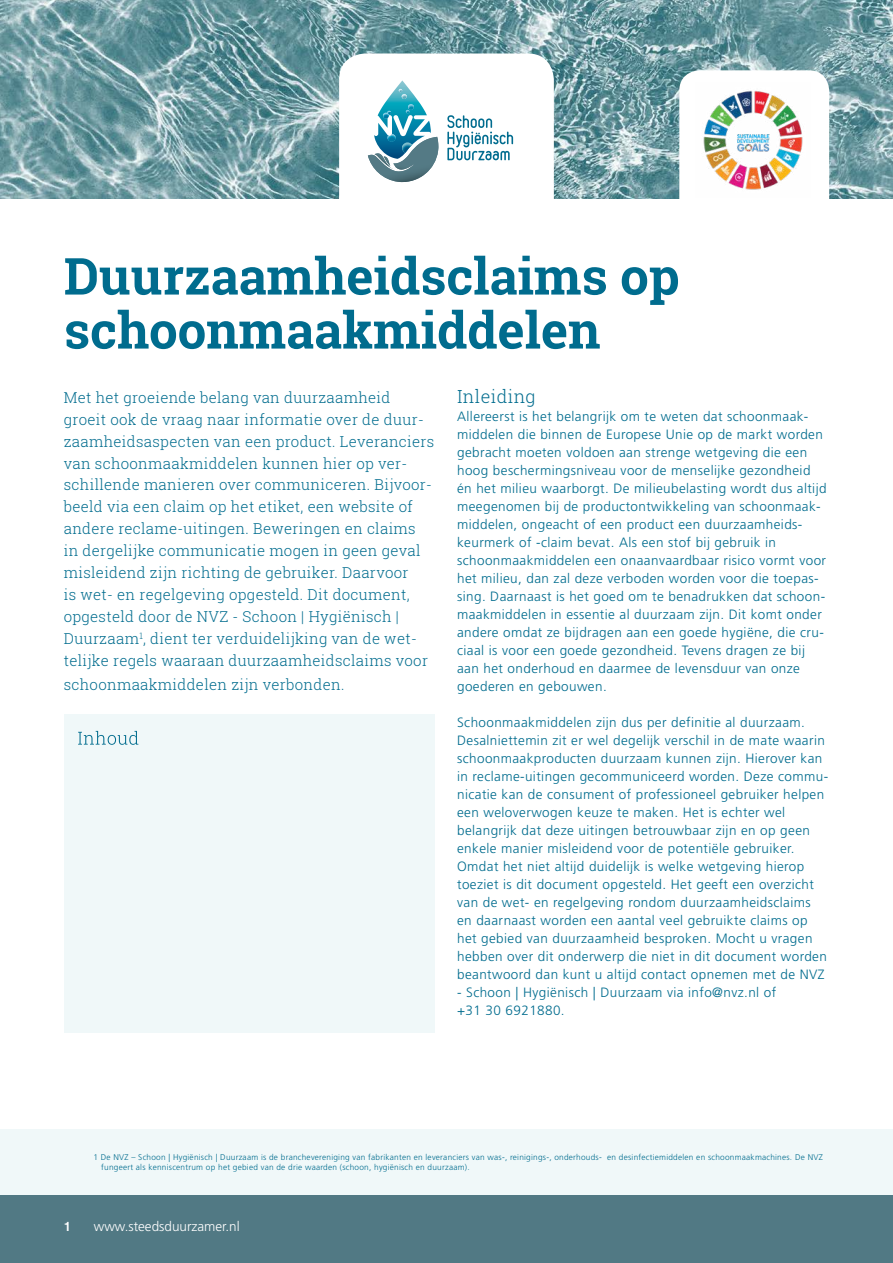
<style>
.page{position:relative;width:893px;height:1263px;background:#fff}
.page>*{position:absolute;margin:0;border:0;box-sizing:border-box;transform-origin:0 0}
.t1{font:700 51px/54px "Roboto Slab";color:#006c8e}
.t2{font:300 18px "Roboto Slab";letter-spacing:.02em;color:#006c8e}
.t3{font:300 15px/21.9px "Roboto Slab";letter-spacing:.02em;color:#006c8e}
.t4{font:300 13.5px/18px "Frutiger LT Std";letter-spacing:.03em;color:#006c8e}
.t5{font:300 13.5px "Frutiger LT Std";color:#fff}
.t6{font:500 13.5px "Akzidenz Grotesk BE";color:#fff}
.t7{font:300 8.25px/10.5px "Frutiger LT Std";letter-spacing:.03em;color:#006c8e}
</style>
<div class="page">
<div style="left:0;top:1195px;width:893px;height:68px;background:#517984"></div>
<div style="left:0;top:1129px;width:893px;height:66px;background:#f0f8f9"></div>
<img style="left:0;top:0;width:893px;height:198px">
<div style="left:339px;top:53px;width:215px;height:173px;background:#fff;border-radius:26px"></div>
<div style="left:679px;top:70px;width:150px;height:156px;background:#fff;border-radius:20px"></div>
<svg style="left:447px;top:115px;width:66px;height:45px"></svg>
<img style="left:395px;top:80px;width:14px;height:9px">
<svg style="left:368px;top:89px;width:71px;height:94px"></svg>
<img style="left:703px;top:90px;width:100px;height:100px">
<div style="left:65px;top:714px;width:370px;height:319px;background:#f0f8f9"></div>
<svg style="left:78px;top:731px;width:60px;height:14px"></svg>
<h1 class="t1" style="left:64px;top:248px;width:617px">Duurzaamheidsclaims op schoonmaakmiddelen</h1>
<p class="t3" style="left:64px;top:386px;width:372px">Met het groeiende belang van duurzaamheid groeit ook de vraag naar informatie over de duur&shy;zaamheidsaspecten van een product. Leveranciers van schoonmaakmiddelen kunnen hier op ver&shy;schillende manieren over communiceren. Bijvoor&shy;beeld via een claim op het etiket, een website of andere reclame-uitingen. Beweringen en claims<br>in dergelijke communicatie mogen in geen geval misleidend zijn richting de gebruiker. Daarvoor<br>is wet- en regelgeving opgesteld. Dit document, opgesteld door de NVZ - Schoon | Hygiënisch | Duurzaam<sup>1</sup>, dient ter verduidelijking van de wet&shy;telijke regels waaraan duurzaamheidsclaims voor</p>
<p class="t3" style="left:64px;top:673px;width:282px">schoonmaakmiddelen zijn verbonden.</p>
<h2 class="t2" style="left:457px;top:384px;width:80px">Inleiding</h2>
<p class="t4" style="left:457px;top:407px;width:371px">Allereerst is het belangrijk om te weten dat schoonmaak&shy;middelen die binnen de Europese Unie op de markt worden gebracht moeten voldoen aan strenge wetgeving die een hoog beschermingsniveau voor de menselijke gezondheid én het milieu waarborgt. De milieubelasting wordt dus altijd meegenomen bij de productontwikkeling van schoonmaak&shy;middelen, ongeacht of een product een duurzaamheids&shy;keurmerk of -claim bevat. Als een stof bij gebruik in schoonmaakmiddelen een onaanvaardbaar risico vormt voor het milieu, dan zal deze verboden worden voor die toepas&shy;sing. Daarnaast is het goed om te benadrukken dat schoon&shy;maakmiddelen in essentie al duurzaam zijn. Dit komt onder andere omdat ze bijdragen aan een goede hygiëne, die cru&shy;ciaal is voor een goede gezondheid. Tevens dragen ze bij aan het onderhoud en daarmee de levensduur van onze goederen en gebouwen.</p>
<p class="t4" style="left:457px;top:713px;width:373px">Schoonmaakmiddelen zijn dus per definitie al duurzaam.<br>Desalniettemin zit er wel degelijk verschil in de mate waarin schoonmaakproducten duurzaam kunnen zijn. Hierover kan in reclame-uitingen gecommuniceerd worden. Deze commu&shy;nicatie kan de consument of professioneel gebruiker helpen een weloverwogen keuze te maken. Het is echter wel belangrijk dat deze uitingen betrouwbaar zijn en op geen enkele manier misleidend voor de potentiële gebruiker.<br>Omdat het niet altijd duidelijk is welke wetgeving hierop toeziet is dit document opgesteld. Het geeft een overzicht van de wet- en regelgeving rondom duurzaamheidsclaims en daarnaast worden een aantal veel gebruikte claims op het gebied van duurzaamheid besproken. Mocht u vragen hebben over dit onderwerp die niet in dit document worden beantwoord dan kunt u altijd contact opnemen met de NVZ</p>
<p class="t4" style="left:457px;top:983px;width:321px">- Schoon | Hygiënisch | Duurzaam via info@nvz.nl of +31 30 6921880.</p>
<p class="t7" style="left:101px;top:1151px;width:723px;text-indent:-8px">1 De NVZ – Schoon | Hygiënisch | Duurzaam is de branchevereniging van fabrikanten en leveranciers van was-, reinigings-, onderhouds- en desinfectiemiddelen en schoonmaakmachines. De NVZ fungeert als kenniscentrum op het gebied van de drie waarden (schoon, hygiënisch en duurzaam).</p>
<p class="t6" style="left:64px;top:1218px;width:9px">1</p>
<p class="t5" style="left:94px;top:1218px;width:147px">www.steedsduurzamer.nl</p>
</div>
